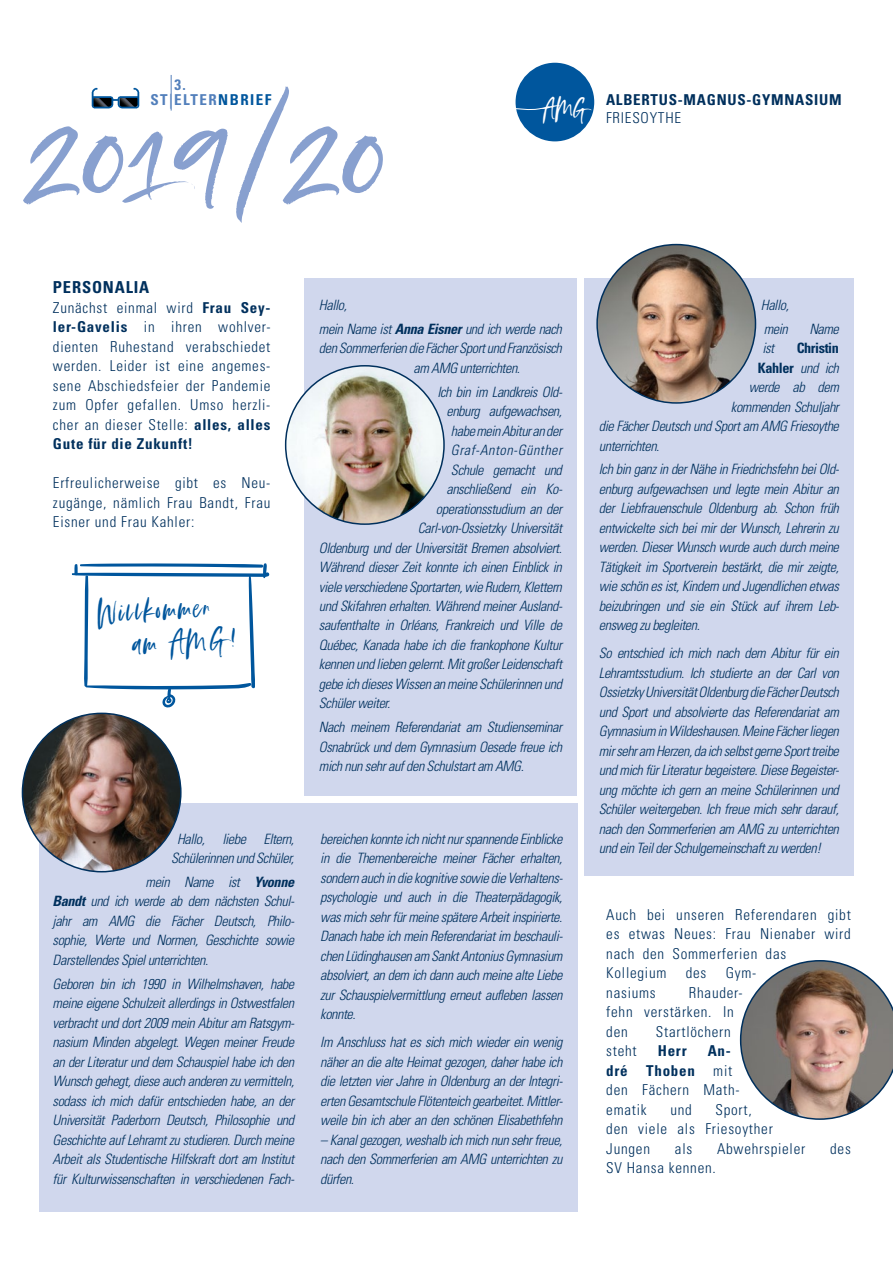
<style>
.page{position:relative;width:893px;height:1263px;background:#fff}
.page>*{position:absolute;margin:0;border:0;box-sizing:border-box;transform-origin:0 0}
.t1{font:176.4px "Opulent Brush Alt";color:#88a0cf}
.t2{font:34.5px/33px "Opulent Brush Alt";color:#00569d}
.t3{font:700 condensed 16.5px "Univers";letter-spacing:.05em;color:#00305d}
.t4{font:300 condensed 15px/19.5px "Univers";letter-spacing:.05em;color:#00305d}
.t5{font:700 condensed 15px/18px "Univers";letter-spacing:.05em;color:#00305d}
.t6{font:700 condensed 15px "Univers";letter-spacing:.1em;color:#527fbb}
.t7{font:italic 300 condensed 14.25px/19.5px "Univers";letter-spacing:-.03em;color:#00305d;text-align:justify}
.t8{font:700 condensed 14.25px "Univers";letter-spacing:-.03em;color:#00305d}
.t9{font:italic 300 condensed 14.25px "Univers";letter-spacing:.035em;color:#00305d}
.s1{font-weight:300}
.s2{color:#00569d}
.s3{font-weight:700}
.s4{font-weight:300;font-style:italic}
</style>
<div class="page">
<hr style="left:171px;top:75px;width:1px;height:36px;background:#527fbb">
<img style="left:91px;top:87px;width:49px;height:22px">
<div style="left:516px;top:63px;width:78px;height:78px;background:#00569d;border-radius:50%"></div>
<svg style="left:515px;top:106px;width:35px;height:6px"></svg>
<div style="left:304px;top:279px;width:273px;height:517px;background:#d0d7ed"></div>
<div style="left:584px;top:279px;width:270px;height:597px;background:#d0d7ed"></div>
<img style="left:597px;top:245px;width:158px;height:158px;border-radius:79px">
<div style="left:39px;top:804px;width:538px;height:408px;background:#d0d7ed"></div>
<img style="left:22px;top:713px;width:159px;height:159px;border-radius:79px">
<img style="left:286px;top:366px;width:158px;height:158px">
<svg style="left:72px;top:563px;width:198px;height:151px"></svg>
<svg style="left:740px;top:960px;width:153px;height:160px"></svg>
<p class="t6" style="left:174px;top:75px;width:13px">3.</p>
<h1 class="t1" style="left:26px;top:52px;width:365px">2019/20</h1>
<p class="t6" style="left:150px;top:91px;width:123px">ST<span class="s1">|</span>ELTER<span class="s2">NBRIEF</span></p>
<p class="t5" style="left:544px;top:91px;width:299px;text-indent:62px">ALBERTUS-MAGNUS-GYMNASIUM<br><sup>AMG</sup> <span class="s1">FRIESOYTHE</span></p>
<p class="t3" style="left:53px;top:277px;width:98px">PERSONALIA</p>
<p class="t4" style="left:53px;top:298px;width:219px;text-align:justify">Zunächst einmal wird <span class="s3">Frau Sey&shy;ler-Gavelis</span> in ihren wohlver&shy;dienten Ruhestand verabschiedet werden. Leider ist eine angemes&shy;sene Abschiedsfeier der Pandemie zum Opfer gefallen. Umso herzli&shy;cher an dieser Stelle: <span class="s3">alles, alles Gute für die Zukunft!</span></p>
<p class="t4" style="left:53px;top:473px;width:219px;text-align:justify">Erfreulicherweise gibt es Neu&shy;zugänge, nämlich Frau Bandt, Frau Eisner und Frau Kahler:</p>
<h2 class="t2" style="left:131px;top:597px;width:104px;text-indent:-35px;rotate:-3deg">Willkommen am AMG!</h2>
<p class="t7" style="left:319px;top:293px;width:244px;line-height:23.7px">Hallo,<br>mein Name ist <span class="s3">Anna Eisner</span> und ich werde nach</p>
<p class="t7" style="left:413px;top:338px;width:150px;text-indent:-95px">den Sommerferien die Fächer Sport und Französisch am AMG unterrichten.</p>
<p class="t7" style="left:437px;top:382px;width:126px">Ich bin im Landkreis Old-</p>
<p class="t7" style="left:446px;top:401px;width:117px">enburg aufgewachsen,</p>
<p class="t7" style="left:451px;top:421px;width:112px">habe mein Abitur an der</p>
<p class="t9" style="left:451px;top:441px;width:113px">Graf-Anton-Günther</p>
<p class="t7" style="left:451px;top:460px;width:112px">Schule gemacht und</p>
<p class="t7" style="left:446px;top:479px;width:117px">anschließend ein Ko-</p>
<p class="t7" style="left:436px;top:499px;width:128px">operationsstudium an der</p>
<p class="t7" style="left:418px;top:518px;width:146px">Carl-von-Ossietzky Universität</p>
<p class="t7" style="left:319px;top:538px;width:245px">Oldenburg und der Universität Bremen absolviert.</p>
<p class="t7" style="left:319px;top:557px;width:244px">Während dieser Zeit konnte ich einen Einblick in</p>
<p class="t7" style="left:319px;top:577px;width:244px">viele verschiedene Sportarten, wie Rudern, Klettern</p>
<p class="t7" style="left:319px;top:596px;width:245px">und Skifahren erhalten. Während meiner Ausland-</p>
<p class="t7" style="left:319px;top:616px;width:245px">saufenthalte in Orléans, Frankreich und Ville de</p>
<p class="t7" style="left:319px;top:635px;width:245px">Québec, Kanada habe ich die frankophone Kultur</p>
<p class="t7" style="left:319px;top:655px;width:245px">kennen und lieben gelernt. Mit großer Leidenschaft</p>
<p class="t7" style="left:319px;top:674px;width:245px">gebe ich dieses Wissen an meine Schülerinnen und</p>
<p class="t7" style="left:319px;top:694px;width:73px">Schüler weiter.</p>
<p class="t7" style="left:319px;top:717px;width:245px">Nach meinem Referendariat am Studienseminar Osnabrück und dem Gymnasium Oesede freue ich mich nun sehr auf den Schulstart am AMG.</p>
<p class="t7" style="left:171px;top:829px;width:125px;text-align:center">Hallo, liebe Eltern,<br>Schülerinnen und Schüler,</p>
<p class="t7" style="left:53px;top:872px;width:243px;text-indent:93px">mein Name ist <span class="s3">Yvonne Bandt</span> und ich werde ab dem nächsten Schul&shy;jahr am AMG die Fächer Deutsch, Philo&shy;sophie, Werte und Normen, Geschichte sowie Darstellendes Spiel unterrichten.</p>
<p class="t7" style="left:53px;top:974px;width:243px">Geboren bin ich 1990 in Wilhelmshaven, habe meine eigene Schulzeit allerdings in Ostwestfalen verbracht und dort 2009 mein Abitur am Ratsgym&shy;nasium Minden abgelegt. Wegen meiner Freude an der Literatur und dem Schauspiel habe ich den Wunsch gehegt, diese auch anderen zu vermitteln, sodass ich mich dafür entschieden habe, an der Universität Paderborn Deutsch, Philosophie und Geschichte auf Lehramt zu studieren. Durch meine Arbeit als Studentische Hilfskraft dort am Institut für Kulturwissenschaften in verschiedenen Fach-</p>
<p class="t7" style="left:320px;top:829px;width:244px">bereichen konnte ich nicht nur spannende Einblicke in die Themenbereiche meiner Fächer erhalten, sondern auch in die kognitive sowie die Verhaltens&shy;psychologie und auch in die Theaterpädagogik, was mich sehr für meine spätere Arbeit inspirierte.<br>Danach habe ich mein Referendariat im beschauli&shy;chen Lüdinghausen am Sankt Antonius Gymnasium absolviert, an dem ich dann auch meine alte Liebe zur Schauspielvermittlung erneut aufleben lassen konnte.</p>
<p class="t7" style="left:320px;top:1032px;width:244px">Im Anschluss hat es sich mich wieder ein wenig näher an die alte Heimat gezogen, daher habe ich die letzten vier Jahre in Oldenburg an der Integri&shy;erten Gesamtschule Flötenteich gearbeitet. Mittler&shy;weile bin ich aber an den schönen Elisabethfehn</p>
<p class="t7" style="left:320px;top:1130px;width:244px">– Kanal gezogen, weshalb ich mich nun sehr freue, nach den Sommerferien am AMG unterrichten zu dürfen.</p>
<p class="t7" style="left:761px;top:293px;width:29px;line-height:23.7px">Hallo, mein</p>
<p class="t7" style="left:809px;top:319px;width:31px">Name</p>
<p class="t7" style="left:762px;top:338px;width:13px">ist</p>
<p class="t8" style="left:797px;top:339px;width:44px">Christin</p>
<p class="t8" style="left:758px;top:359px;width:82px">Kahler <span class="s4">und ich</span></p>
<p class="t7" style="left:749px;top:377px;width:92px">werde ab dem</p>
<p class="t7" style="left:731px;top:397px;width:110px">kommenden Schuljahr</p>
<p class="t7" style="left:599px;top:416px;width:241px">die Fächer Deutsch und Sport am AMG Friesoythe</p>
<p class="t7" style="left:599px;top:436px;width:62px">unterrichten.</p>
<p class="t7" style="left:599px;top:460px;width:242px">Ich bin ganz in der Nähe in Friedrichsfehn bei Old&shy;enburg aufgewachsen und legte mein Abitur an der Liebfrauenschule Oldenburg ab. Schon früh entwickelte sich bei mir der Wunsch, Lehrerin zu werden. Dieser Wunsch wurde auch durch meine Tätigkeit im Sportverein bestärkt, die mir zeigte, wie schön es ist, Kindern und Jugendlichen etwas beizubringen und sie ein Stück auf ihrem Leb&shy;ensweg zu begleiten.</p>
<p class="t7" style="left:599px;top:644px;width:242px">So entschied ich mich nach dem Abitur für ein Lehramtsstudium. Ich studierte an der Carl von Ossietzky Universität Oldenburg die Fächer Deutsch und Sport und absolvierte das Referendariat am Gymnasium in Wildeshausen. Meine Fächer liegen mir sehr am Herzen, da ich selbst gerne Sport treibe und mich für Literatur begeistere. Diese Begeister&shy;ung möchte ich gern an meine Schülerinnen und Schüler weitergeben. Ich freue mich sehr darauf, nach den Sommerferien am AMG zu unterrichten und ein Teil der Schulgemeinschaft zu werden!</p>
<p class="t4" style="left:606px;top:905px;width:246px">Auch bei unseren Referendaren gibt es etwas Neues: Frau Nienaber wird nach den Sommerferien das<br>Kollegium</p>
<p class="t4" style="left:686px;top:963px;width:22px">des</p>
<p class="t4" style="left:726px;top:963px;width:32px">Gym-</p>
<p class="t4" style="left:606px;top:983px;width:138px;text-indent:83px">Rhauder&shy;fehn verstärken. In den</p>
<p class="t4" style="left:606px;top:983px;width:51px">nasiums</p>
<p class="t4" style="left:656px;top:1022px;width:76px">Startlöchern</p>
<p class="t4" style="left:606px;top:1041px;width:135px;text-indent:101px"><span class="s3">An&shy;dré Thoben</span> mit den Fächern Math&shy;ematik</p>
<p class="t4" style="left:606px;top:1041px;width:32px">steht</p>
<p class="t5" style="left:658px;top:1042px;width:30px">Herr</p>
<p class="t4" style="left:606px;top:1100px;width:168px;text-indent:109px">Sport, den viele als Friesoyther<br>Jungen</p>
<p class="t4" style="left:670px;top:1100px;width:23px">und</p>
<p class="t4" style="left:675px;top:1139px;width:19px">als</p>
<p class="t4" style="left:717px;top:1139px;width:90px">Abwehrspieler</p>
<p class="t4" style="left:830px;top:1139px;width:22px">des</p>
<p class="t4" style="left:606px;top:1158px;width:111px">SV Hansa kennen.</p>
</div>
